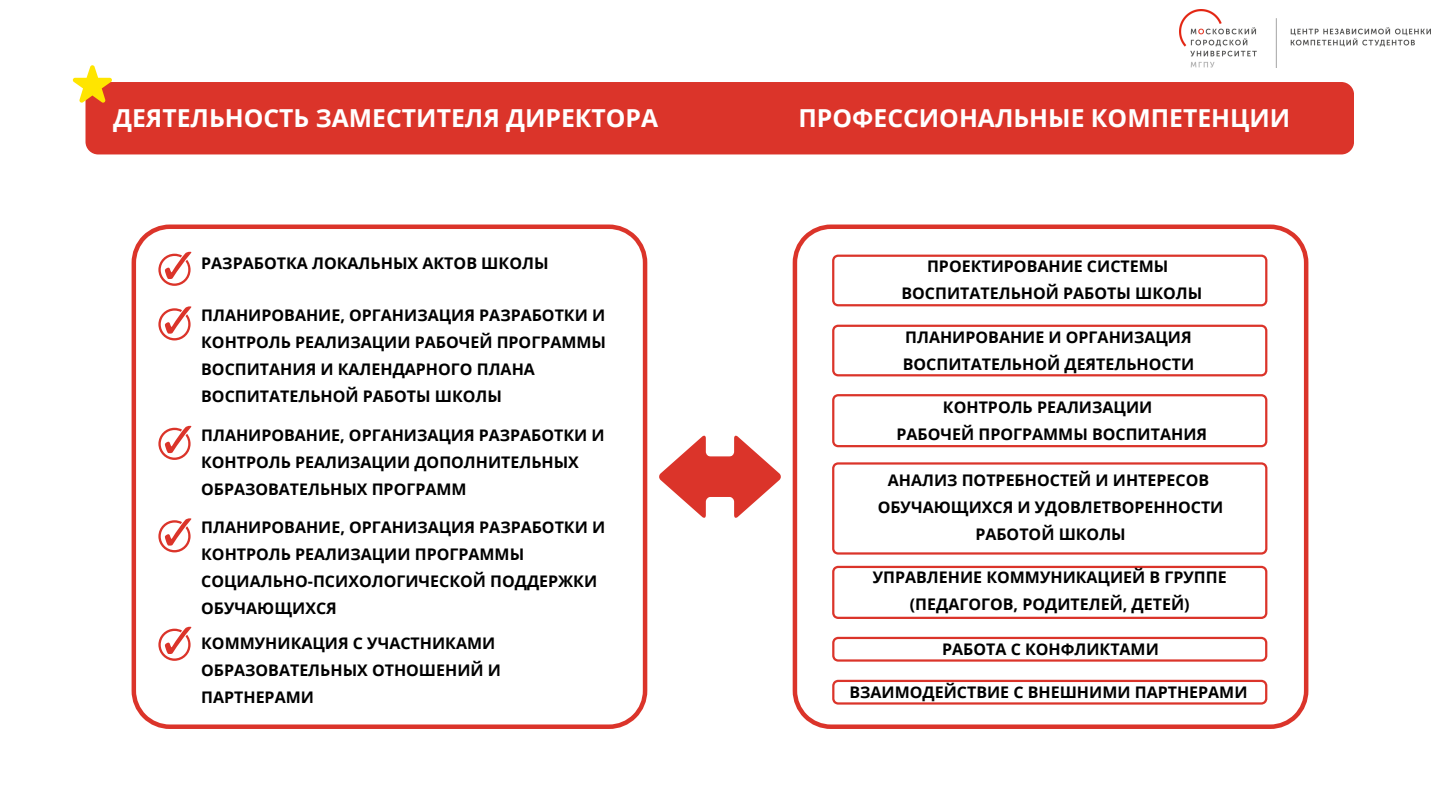
<style>
.page{position:relative;width:1440px;height:810px;background:#fff}
.page>*{position:absolute;margin:0;border:0;box-sizing:border-box;transform-origin:0 0}
.t1{font:800 30.1px "Open Sans";color:#fff}
.t2{font:700 24.8px "Open Sans";color:#fff}
.t3{font:700 16px/27px "Open Sans";color:#000}
</style>
<div class="page">
<img style="left:1179px;top:10px;width:251px;height:58px">
<svg style="left:660px;top:435px;width:120px;height:83px"></svg>
<svg style="left:793px;top:225px;width:515px;height:504px"></svg>
<svg style="left:832px;top:325px;width:435px;height:51px"></svg>
<svg style="left:832px;top:394px;width:435px;height:53px"></svg>
<svg style="left:832px;top:462px;width:435px;height:93px"></svg>
<svg style="left:832px;top:255px;width:435px;height:51px"></svg>
<svg style="left:832px;top:637px;width:435px;height:25px"></svg>
<svg style="left:832px;top:680px;width:435px;height:25px"></svg>
<svg style="left:832px;top:566px;width:435px;height:53px"></svg>
<svg style="left:132px;top:225px;width:515px;height:504px"></svg>
<svg style="left:158px;top:252px;width:33px;height:34px"></svg>
<svg style="left:158px;top:306px;width:33px;height:34px"></svg>
<svg style="left:158px;top:426px;width:33px;height:34px"></svg>
<svg style="left:158px;top:627px;width:33px;height:34px"></svg>
<svg style="left:158px;top:518px;width:33px;height:34px"></svg>
<div style="left:86px;top:82px;width:1268px;height:72px;background:#db342a;border-radius:13px"></div>
<svg style="left:73px;top:65px;width:39px;height:38px"></svg>
<p class="t1" style="left:216px;top:80px;width:687px">Оценка профессиональных компетенций</p>
<p class="t2" style="left:113px;top:101px;width:547px">ДЕЯТЕЛЬНОСТЬ ЗАМЕСТИТЕЛЯ ДИРЕКТОРА</p>
<p class="t2" style="left:799px;top:101px;width:493px">ПРОФЕССИОНАЛЬНЫЕ КОМПЕТЕНЦИИ</p>
<p class="t3" style="left:201px;top:250px;width:349px">РАЗРАБОТКА ЛОКАЛЬНЫХ АКТОВ ШКОЛЫ</p>
<p class="t3" style="left:201px;top:301px;width:406px">ПЛАНИРОВАНИЕ, ОРГАНИЗАЦИЯ РАЗРАБОТКИ И КОНТРОЛЬ РЕАЛИЗАЦИИ РАБОЧЕЙ ПРОГРАММЫ ВОСПИТАНИЯ И КАЛЕНДАРНОГО ПЛАНА ВОСПИТАТЕЛЬНОЙ РАБОТЫ ШКОЛЫ</p>
<p class="t3" style="left:201px;top:421px;width:405px">ПЛАНИРОВАНИЕ, ОРГАНИЗАЦИЯ РАЗРАБОТКИ И<br>КОНТРОЛЬ РЕАЛИЗАЦИИ ДОПОЛНИТЕЛЬНЫХ<br>ОБРАЗОВАТЕЛЬНЫХ ПРОГРАММ</p>
<p class="t3" style="left:201px;top:514px;width:406px">ПЛАНИРОВАНИЕ, ОРГАНИЗАЦИЯ РАЗРАБОТКИ И<br>КОНТРОЛЬ РЕАЛИЗАЦИИ ПРОГРАММЫ<br>СОЦИАЛЬНО-ПСИХОЛОГИЧЕСКОЙ ПОДДЕРЖКИ<br>ОБУЧАЮЩИХСЯ</p>
<p class="t3" style="left:201px;top:629px;width:301px">КОММУНИКАЦИЯ С УЧАСТНИКАМИ<br>ОБРАЗОВАТЕЛЬНЫХ ОТНОШЕНИЙ И<br>ПАРТНЕРАМИ</p>
<p class="t3" style="left:927px;top:253px;width:243px">ПРОЕКТИРОВАНИЕ СИСТЕМЫ</p>
<p class="t3" style="left:901px;top:280px;width:302px">ВОСПИТАТЕЛЬНОЙ РАБОТЫ ШКОЛЫ</p>
<h2 class="t3" style="left:905px;top:323px;width:288px">ПЛАНИРОВАНИЕ И ОРГАНИЗАЦИЯ</h2>
<h2 class="t3" style="left:903px;top:350px;width:293px">ВОСПИТАТЕЛЬНОЙ ДЕЯТЕЛЬНОСТИ</h2>
<p class="t3" style="left:943px;top:394px;width:211px">КОНТРОЛЬ РЕАЛИЗАЦИИ</p>
<p class="t3" style="left:897px;top:421px;width:312px">РАБОЧЕЙ ПРОГРАММЫ ВОСПИТАНИЯ</p>
<p class="t3" style="left:888px;top:467px;width:323px">АНАЛИЗ ПОТРЕБНОСТЕЙ И ИНТЕРЕСОВ</p>
<p class="t3" style="left:878px;top:494px;width:347px">ОБУЧАЮЩИХСЯ И УДОВЛЕТВОРЕННОСТИ</p>
<p class="t3" style="left:975px;top:521px;width:152px">РАБОТОЙ ШКОЛЫ</p>
<p class="t3" style="left:873px;top:564px;width:355px;text-align:center">УПРАВЛЕНИЕ КОММУНИКАЦИЕЙ В ГРУППЕ (ПЕДАГОГОВ, РОДИТЕЛЕЙ, ДЕТЕЙ)</p>
<p class="t3" style="left:942px;top:635px;width:218px">РАБОТА С КОНФЛИКТАМИ</p>
<p class="t3" style="left:849px;top:678px;width:400px">ВЗАИМОДЕЙСТВИЕ С ВНЕШНИМИ ПАРТНЕРАМИ</p>
</div>
